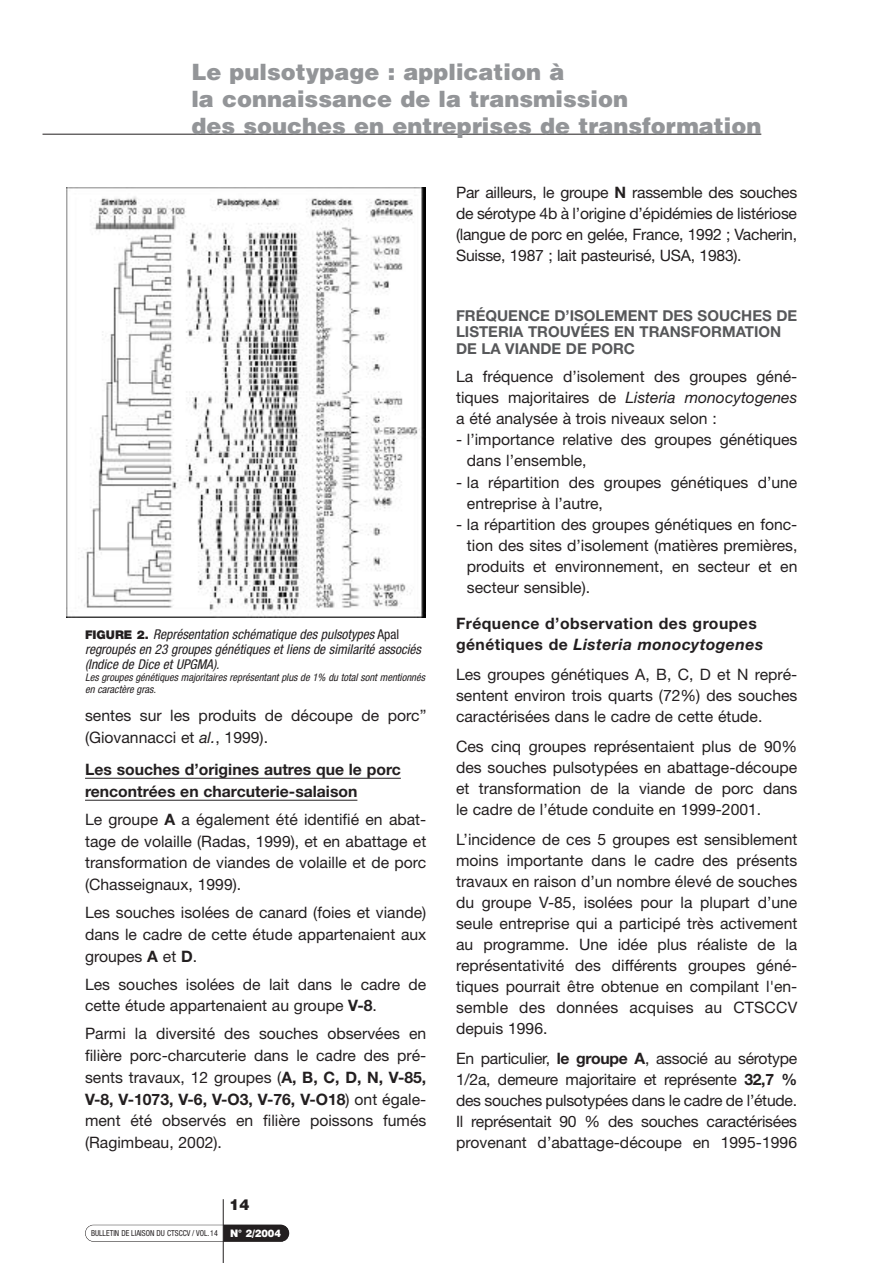
<style>
.page{position:relative;width:893px;height:1263px;background:#fff}
.page>*{position:absolute;margin:0;border:0;box-sizing:border-box;transform-origin:0 0}
.t1{font:900 22.5px/27px "Helvetica";color:#939598}
.t2{font:15.75px/21px "Helvetica Neue";color:#231f20;text-align:justify}
.t3{font:700 15.75px/21.8px "Helvetica Neue";color:#231f20}
.t4{font:700 15.75px/21px "Helvetica Neue";letter-spacing:.03em;color:#231f20}
.t5{font:700 15px/16.5px "Helvetica Neue";color:#57585a}
.t6{font:900 15px "Helvetica";color:#231f20}
.t7{font:italic condensed 13.5px/15px "Helvetica Neue";color:#231f20}
.t8{font:italic condensed 10.5px/12px "Helvetica Neue";color:#231f20}
.t9{font:condensed 8.25px "Helvetica Neue";color:#231f20;scale:.95 1}
.s1{font-weight:900;font-style:normal;font-stretch:normal;font-size:12px}
.s2{font-style:normal}
.s3{font-style:italic}
.s4{font-weight:700}
.s5{font-family:"Helvetica";font-weight:900;font-stretch:normal;font-size:10.35px;color:#fff}
</style>
<div class="page">
<hr style="left:85px;top:778px;width:316px;height:1px;background:#231f20">
<hr style="left:85px;top:800px;width:272px;height:1px;background:#231f20">
<hr style="left:43px;top:134px;width:718px;height:1px;background:#231f20">
<svg style="left:224px;top:1225px;width:65px;height:17px"></svg>
<hr style="left:223px;top:1199px;width:1px;height:64px;background:#231f20">
<div style="left:85px;top:1225px;width:204px;height:17px;border:1px solid #231f20;border-radius:9px"></div>
<img style="left:66px;top:187px;width:359px;height:430px">
<h1 class="t1" style="left:191px;top:59px;width:571px">Le pulsotypage : application à<br>la connaissance de la transmission<br>des souches en entreprises de transformation</h1>
<p class="t7" style="left:85px;top:628px;width:338px"><span class="s1">FIGURE 2.</span> Représentation schématique des pulsotypes <span class="s2">Apal </span>regroupés en 23 groupes génétiques et liens de similarité associés (Indice de Dice et UPGMA).</p>
<p class="t8" style="left:85px;top:672px;width:341px">Les groupes génétiques majoritaires représentant plus de 1% du total sont mentionnés en caractère gras.</p>
<p class="t2" style="left:85px;top:706px;width:343px;line-height:21.8px">sentes sur les produits de découpe de porc” (Giovannacci et <span class="s3">al.</span>, 1999).</p>
<p class="t3" style="left:85px;top:760px;width:317px">Les souches d’origines autres que le porc rencontrées en charcuterie-salaison</p>
<p class="t2" style="left:85px;top:810px;width:343px;line-height:21.8px">Le groupe <span class="s4">A</span> a également été identifié en abat&shy;tage de volaille (Radas, 1999), et en abattage et transformation de viandes de volaille et de porc (Chasseignaux, 1999).</p>
<p class="t2" style="left:85px;top:903px;width:343px;line-height:21.8px">Les souches isolées de canard (foies et viande) dans le cadre de cette étude appartenaient aux groupes <span class="s4">A</span> et <span class="s4">D</span>.</p>
<p class="t2" style="left:85px;top:975px;width:343px;line-height:21.8px">Les souches isolées de lait dans le cadre de cette étude appartenaient au groupe <span class="s4">V-8</span>.</p>
<p class="t2" style="left:85px;top:1024px;width:343px;line-height:21.8px">Parmi la diversité des souches observées en filière porc-charcuterie dans le cadre des pré&shy;sents travaux, 12 groupes (<span class="s4">A, B, C, D, N, V-85, V-8, V-1073, V-6, V-O3, V-76, V-O18</span>) ont égale&shy;ment été observés en filière poissons fumés (Ragimbeau, 2002).</p>
<p class="t6" style="left:230px;top:1196px;width:22px">14</p>
<p class="t9" style="left:91px;top:1230px;width:202px">BULLETIN DE LIAISON DU CTSCCV / VOL.14 <span class="s5">N° 2/2004</span></p>
<p class="t2" style="left:456px;top:184px;width:343px">Par ailleurs, le groupe <span class="s4">N</span> rassemble des souches de sérotype 4b à l’origine d’épidémies de listériose (langue de porc en gelée, France, 1992 ; Vacherin, Suisse, 1987 ; lait pasteurisé, USA, 1983).</p>
<p class="t5" style="left:456px;top:309px;width:343px">FRÉQUENCE D’ISOLEMENT DES SOUCHES DE<br>LISTERIA TROUVÉES EN TRANSFORMATION<br>DE LA VIANDE DE PORC</p>
<p class="t2" style="left:456px;top:367px;width:343px">La fréquence d’isolement des groupes géné&shy;tiques majoritaires de <span class="s3">Listeria monocytogenes </span>a été analysée à trois niveaux selon :</p>
<p class="t2" style="left:467px;top:430px;width:332px;text-indent:-11px">- l’importance relative des groupes génétiques dans l’ensemble,</p>
<p class="t2" style="left:467px;top:473px;width:332px;text-indent:-11px">- la répartition des groupes génétiques d’une entreprise à l’autre,</p>
<p class="t2" style="left:467px;top:515px;width:332px;text-indent:-11px">- la répartition des groupes génétiques en fonc&shy;tion des sites d’isolement (matières premières, produits et environnement, en secteur et en secteur sensible).</p>
<p class="t4" style="left:456px;top:615px;width:309px">Fréquence d’observation des groupes génétiques de <span class="s3">Listeria monocytogenes</span></p>
<p class="t2" style="left:456px;top:666px;width:343px">Les groupes génétiques A, B, C, D et N repré&shy;sentent environ trois quarts (72%) des souches caractérisées dans le cadre de cette étude.</p>
<p class="t2" style="left:456px;top:738px;width:343px">Ces cinq groupes représentaient plus de 90% des souches pulsotypées en abattage-découpe et transformation de la viande de porc dans le cadre de l’étude conduite en 1999-2001.</p>
<p class="t2" style="left:456px;top:831px;width:343px">L’incidence de ces 5 groupes est sensiblement moins importante dans le cadre des présents travaux en raison d’un nombre élevé de souches du groupe V-85, isolées pour la plupart d’une seule entreprise qui a participé très activement au programme. Une idée plus réaliste de la représentativité des différents groupes géné&shy;tiques pourrait être obtenue en compilant l'en&shy;semble des données acquises au CTSCCV depuis 1996.</p>
<p class="t2" style="left:456px;top:1049px;width:343px">En particulier, <span class="s4">le groupe A</span>, associé au sérotype 1/2a, demeure majoritaire et représente <span class="s4">32,7 % </span>des souches pulsotypées dans le cadre de l’étude.<br>Il représentait 90 % des souches caractérisées provenant d’abattage-découpe en 1995-1996</p>
</div>
